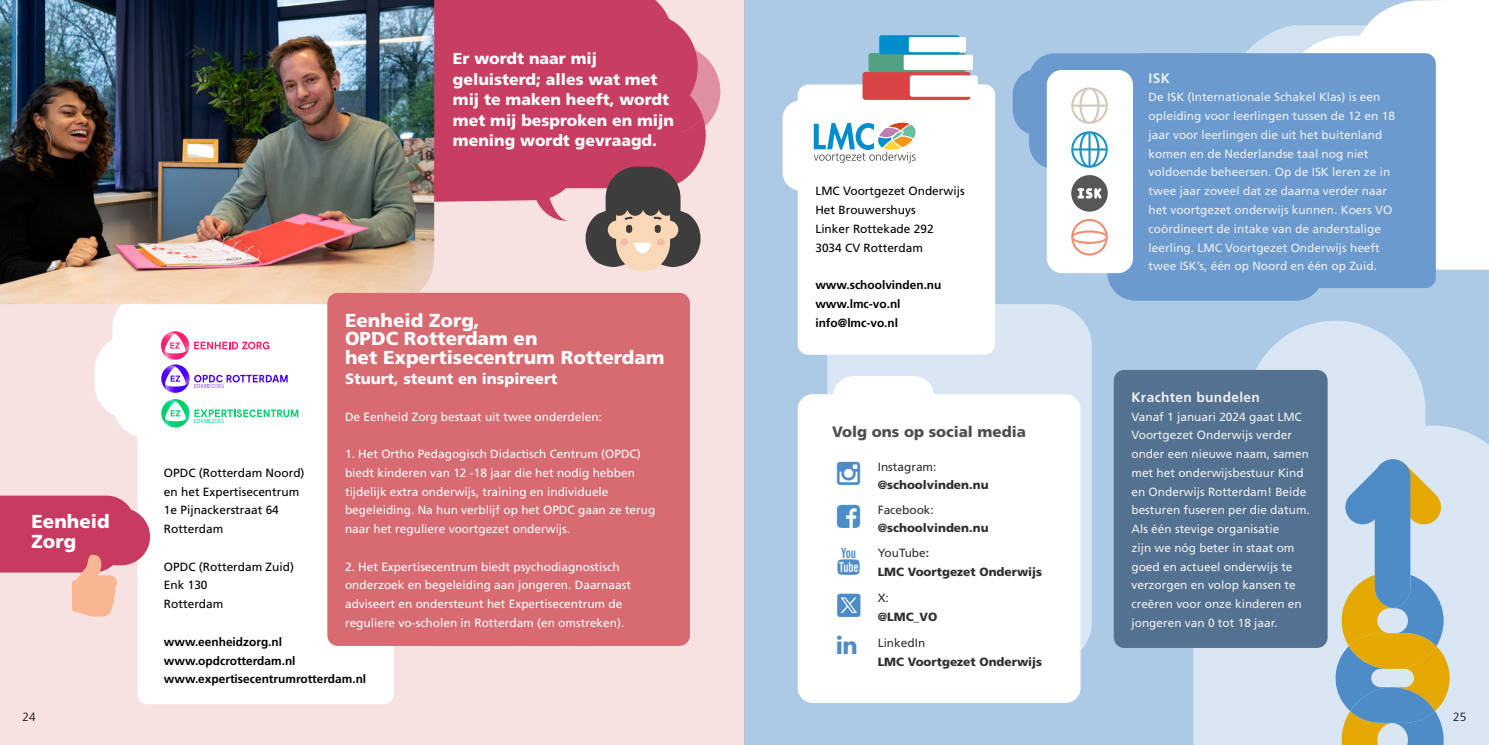
<style>
.page{position:relative;width:1489px;height:745px;background:#fff}
.page>*{position:absolute;margin:0;border:0;box-sizing:border-box;transform-origin:0 0}
.t1{font:900 18.75px/20px "Frutiger LT Std";color:#fff}
.t2{font:900 15.75px/20.5px "Frutiger LT Std";color:#fff}
.t3{font:900 15px "Frutiger LT Std";color:#fff}
.t4{font:900 15px "Frutiger LT Std";color:#4e4e4e}
.t5{font:700 13.75px "Frutiger LT Std";letter-spacing:.025em;color:#f0f0f0}
.t6{font:11.88px/18.8px "Frutiger LT Std";color:#f0f0f0}
.t7{font:11.88px/18.8px "Frutiger LT Std";color:#fff}
.t8{font:11.88px/18.8px "Frutiger LT Std";color:#000}
.t9{font:700 11.88px/18.8px "Frutiger LT Std";color:#000}
.t10{font:900 11.88px/25.9px "Frutiger LT Std";color:#2f2f2f}
.t11{font:11.88px "Frutiger LT Std";color:#2f2f2f}
.t12{font:300 11.88px "Frutiger LT Std";color:#000}
.s1{font-weight:400}
.s2{font-weight:700}
</style>
<div class="page">
<div style="left:744px;top:0;width:744px;height:744px;background:#acc9e5"></div>
<div style="left:0;top:0;width:744px;height:744px;background:#f7e2e1"></div>
<svg style="left:1246px;top:0;width:242px;height:272px"></svg>
<svg style="left:1256px;top:320px;width:169px;height:144px;fill:#d9e6f3"></svg>
<div style="left:1193px;top:464px;width:142px;height:280px;background:#d9e6f3"></div>
<div style="left:1343px;top:425px;width:145px;height:319px;background:#d9e6f3"></div>
<svg style="left:1335px;top:457px;width:114px;height:287px"></svg>
<div style="left:827px;top:304px;width:264px;height:360px;background:#d9e6f3;border-radius:43px"></div>
<div style="left:782px;top:100px;width:36px;height:90px;background:#fff;border-radius:18px"></div>
<div style="left:833px;top:376px;width:101px;height:40px;background:#fff;border-radius:20px"></div>
<div style="left:94px;top:335px;width:210px;height:84px;background:#fff;border-radius:35px"></div>
<div style="left:112px;top:293px;width:210px;height:84px;background:#fff;border-radius:35px"></div>
<div style="left:112px;top:354px;width:210px;height:84px;background:#fff;border-radius:35px"></div>
<div style="left:137px;top:293px;width:257px;height:410px;background:#fff;border-radius:11px"></div>
<img style="left:0;top:0;width:434px;height:304px">
<div style="left:797px;top:84px;width:198px;height:270px;background:#fff;border-radius:11px"></div>
<svg style="left:813px;top:123px;width:102px;height:40px"></svg>
<svg style="left:0;top:495px;width:150px;height:121px"></svg>
<div style="left:862px;top:72px;width:108px;height:28px;background:#db4446;border-radius:3px"></div>
<div style="left:909px;top:75px;width:68px;height:22px;background:#fff;border-radius:2px"></div>
<div style="left:868px;top:53px;width:97px;height:19px;background:#51a281;border-radius:2px"></div>
<div style="left:903px;top:55px;width:69px;height:15px;background:#fff;border-radius:2px"></div>
<div style="left:879px;top:35px;width:80px;height:19px;background:#008dcb;border-radius:2px"></div>
<div style="left:908px;top:37px;width:57px;height:15px;background:#fff;border-radius:2px"></div>
<img style="left:318px;top:0;width:402px;height:271px">
<div style="left:657px;top:238px;width:7px;height:7px;background:#f5baa5;border-radius:50%"></div>
<div style="left:620px;top:238px;width:8px;height:7px;background:#f5baa5;border-radius:50%"></div>
<div style="left:327px;top:293px;width:363px;height:352px;background:#d86a71;border-radius:11px"></div>
<div style="left:1113px;top:369px;width:214px;height:278px;background:#537190;border-radius:11px"></div>
<img style="left:161px;top:367px;width:6px;height:21px">
<img style="left:165px;top:377px;width:23px;height:15px">
<img style="left:167px;top:364px;width:22px;height:21px">
<svg style="left:171px;top:375px;width:9px;height:6px"></svg>
<svg style="left:194px;top:374px;width:94px;height:13px"></svg>
<svg style="left:194px;top:341px;width:75px;height:8px"></svg>
<img style="left:161px;top:334px;width:6px;height:22px">
<img style="left:165px;top:344px;width:23px;height:15px">
<img style="left:167px;top:331px;width:22px;height:21px">
<svg style="left:170px;top:342px;width:10px;height:6px"></svg>
<img style="left:161px;top:402px;width:6px;height:21px">
<img style="left:165px;top:412px;width:23px;height:15px">
<img style="left:167px;top:399px;width:23px;height:21px">
<svg style="left:171px;top:410px;width:9px;height:6px"></svg>
<svg style="left:194px;top:409px;width:104px;height:13px"></svg>
<div style="left:797px;top:394px;width:283px;height:308px;background:#fff;border-radius:15px"></div>
<svg style="left:837px;top:593px;width:23px;height:23px"></svg>
<div style="left:1107px;top:225px;width:216px;height:75px;background:#6b9acf;border-radius:28px"></div>
<div style="left:1012px;top:69px;width:232px;height:66px;background:#6b9acf;border-radius:25px"></div>
<div style="left:1029px;top:102px;width:191px;height:67px;background:#6b9acf;border-radius:25px"></div>
<div style="left:1029px;top:53px;width:191px;height:67px;background:#6b9acf;border-radius:25px"></div>
<div style="left:1130px;top:53px;width:305px;height:235px;background:#6b9acf;border-radius:11px"></div>
<div style="left:1046px;top:70px;width:86px;height:203px;background:#fff;border-radius:15px"></div>
<svg style="left:1071px;top:175px;width:36px;height:36px"></svg>
<svg style="left:1071px;top:87px;width:36px;height:37px"></svg>
<svg style="left:1071px;top:131px;width:36px;height:37px"></svg>
<svg style="left:1071px;top:219px;width:36px;height:36px"></svg>
<h1 class="t1" style="left:31px;top:511px;width:80px">Eenheid<br>Zorg</h1>
<h2 class="t2" style="left:453px;top:48px;width:223px">Er wordt naar mij geluisterd; alles wat met mij te maken heeft, wordt met mij besproken en mijn mening wordt gevraagd.</h2>
<p class="t8" style="left:815px;top:182px;width:151px">LMC Voortgezet Onderwijs<br>Het Brouwershuys<br>Linker Rottekade 292<br>3034 CV Rotterdam</p>
<p class="t9" style="left:815px;top:275px;width:128px">www.schoolvinden.nu www.lmc-vo.nl</p>
<h1 class="t1" style="left:345px;top:310px;width:136px">Eenheid Zorg,</h1>
<p class="t9" style="left:815px;top:313px;width:84px">info@lmc-vo.nl</p>
<h1 class="t1" style="left:345px;top:329px;width:321px;line-height:18.8px">OPDC Rotterdam en<br>het Expertisecentrum Rotterdam</h1>
<p class="t3" style="left:345px;top:369px;width:214px">Stuurt, steunt en inspireert</p>
<p class="t7" style="left:345px;top:407px;width:258px">De Eenheid Zorg bestaat uit twee onderdelen:</p>
<p class="t7" style="left:345px;top:444px;width:312px">1. Het Ortho Pedagogisch Didactisch Centrum (OPDC) biedt kinderen van 12 -18 jaar die het nodig hebben tijdelijk extra onderwijs, training en individuele begeleiding. Na hun verblijf op het OPDC gaan ze terug naar het reguliere voortgezet onderwijs.</p>
<p class="t7" style="left:345px;top:557px;width:287px">2. Het Expertisecentrum biedt psychodiagnostisch onderzoek en begeleiding aan jongeren. Daarnaast adviseert en ondersteunt het Expertisecentrum de reguliere vo-scholen in Rotterdam (en omstreken).</p>
<p class="t4" style="left:832px;top:422px;width:195px">Volg ons op social media</p>
<p class="t11" style="left:877px;top:460px;width:60px">Instagram:</p>
<p class="t10" style="left:877px;top:471px;width:112px">@schoolvinden.nu</p>
<p class="t11" style="left:877px;top:503px;width:58px">Facebook:</p>
<p class="t10" style="left:877px;top:514px;width:112px">@schoolvinden.nu<br><span class="s1">YouTube</span><span class="s2">:</span></p>
<p class="t10" style="left:877px;top:558px;width:166px">LMC Voortgezet Onderwijs</p>
<p class="t11" style="left:877px;top:590px;width:13px">X:</p>
<p class="t10" style="left:877px;top:603px;width:61px">@LMC_VO</p>
<p class="t11" style="left:877px;top:635px;width:49px">LinkedIn</p>
<p class="t10" style="left:877px;top:648px;width:166px">LMC Voortgezet Onderwijs</p>
<p class="t8" style="left:164px;top:463px;width:142px">OPDC (Rotterdam Noord) en het Expertisecentrum<br>1e Pijnackerstraat 64<br>Rotterdam</p>
<p class="t8" style="left:164px;top:557px;width:131px">OPDC (Rotterdam Zuid)<br>Enk 130<br>Rotterdam</p>
<p class="t9" style="left:164px;top:632px;width:204px">www.eenheidzorg.nl www.opdcrotterdam.nl www.expertisecentrumrotterdam.nl</p>
<p class="t5" style="left:1148px;top:70px;width:23px">ISK</p>
<p class="t6" style="left:1148px;top:88px;width:248px">De ISK (Internationale Schakel Klas) is een opleiding voor leerlingen tussen de 12 en 18 jaar voor leerlingen die uit het buitenland komen en de Nederlandse taal nog niet voldoende beheersen. Op de ISK leren ze in twee jaar zoveel dat ze daarna verder naar het voortgezet onderwijs kunnen. Koers VO coördineert de intake van de anderstalige leerling. LMC Voortgezet Onderwijs heeft twee ISK’s, één op Noord en één op Zuid.</p>
<p class="t5" style="left:1131px;top:388px;width:130px">Krachten bundelen</p>
<p class="t6" style="left:1131px;top:407px;width:180px">Vanaf 1 januari 2024 gaat LMC<br>Voortgezet Onderwijs verder onder een nieuwe naam, samen met het onderwijsbestuur Kind en Onderwijs Rotterdam! Beide besturen fuseren per die datum.<br>Als één stevige organisatie<br>zijn we nóg beter in staat om goed en actueel onderwijs te verzorgen en volop kansen te creëren voor onze kinderen en jongeren van 0 tot 18 jaar.</p>
<p class="t12" style="left:22px;top:709px;width:15px">24</p>
<p class="t12" style="left:1452px;top:709px;width:15px">25</p>
</div>
